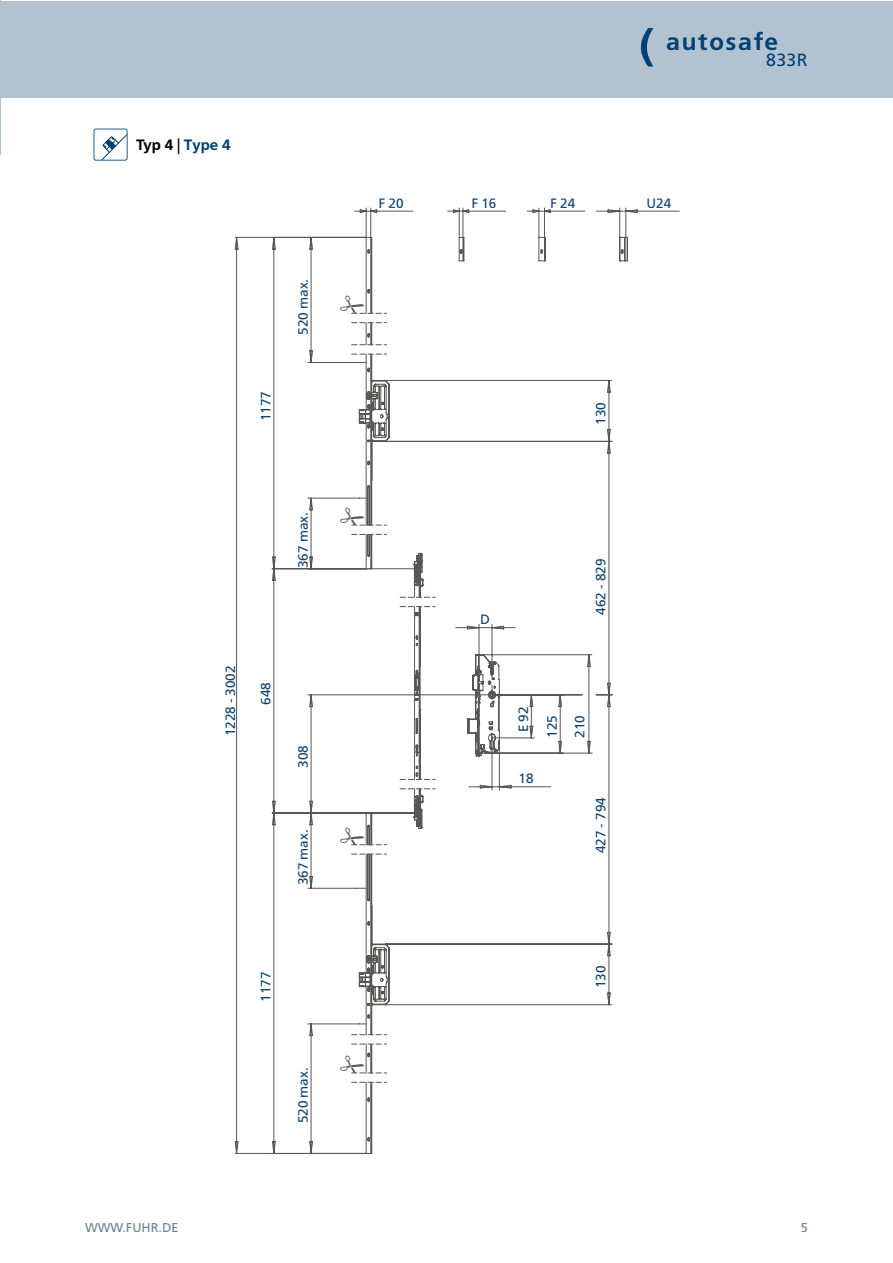
<style>
.page{position:relative;width:893px;height:1263px;background:#fff}
.page>*{position:absolute;margin:0;border:0;box-sizing:border-box;transform-origin:0 0}
.t1{font:600 24.15px "Free Set";letter-spacing:.07em;color:#004174}
.t2{font:17.7px "Free Set";color:#004174}
.t3{font:600 15px "Free Set";color:#000}
.t4{font:13.5px/27.8px "Free Set";color:#104171}
.t5{font:12.75px "Free Set";color:#6d808d}
.s1{color:#004174}
</style>
<div class="page">
<div style="left:0;top:1px;width:892px;height:97px;background:#b3c2d0"></div>
<svg style="left:94px;top:129px;width:34px;height:32px"></svg>
<svg style="left:235px;top:208px;width:445px;height:946px"></svg>
<svg style="left:359px;top:237px;width:269px;height:917px"></svg>
<svg style="left:641px;top:28px;width:12px;height:39px"></svg>
<svg style="left:340px;top:508px;width:47px;height:18px"></svg>
<svg style="left:340px;top:1055px;width:47px;height:19px"></svg>
<svg style="left:340px;top:827px;width:47px;height:18px"></svg>
<svg style="left:340px;top:296px;width:47px;height:18px"></svg>
<h1 class="t1" style="left:666px;top:27px;width:113px">autosafe</h1>
<p class="t3" style="left:136px;top:136px;width:97px">Typ 4 | <span class="s1">Type 4</span></p>
<p class="t4" style="left:252px;top:421px;width:32px;rotate:-90deg">1177</p>
<p class="t4" style="left:289px;top:335px;width:57px;rotate:-90deg">520 max.</p>
<p class="t4" style="left:289px;top:568px;width:57px;rotate:-90deg">367 max.</p>
<p class="t4" style="left:216px;top:736px;width:72px;rotate:-90deg">1228 - 3002</p>
<p class="t4" style="left:252px;top:705px;width:24px;rotate:-90deg">648</p>
<p class="t4" style="left:289px;top:768px;width:24px;rotate:-90deg">308</p>
<p class="t4" style="left:289px;top:885px;width:57px;rotate:-90deg">367 max.</p>
<p class="t4" style="left:252px;top:1001px;width:32px;rotate:-90deg">1177</p>
<p class="t4" style="left:289px;top:1123px;width:57px;rotate:-90deg">520 max.</p>
<p class="t4" style="left:379px;top:189px;width:26px">F 20</p>
<p class="t4" style="left:471px;top:189px;width:26px">F 16</p>
<p class="t4" style="left:550px;top:189px;width:26px">F 24</p>
<p class="t4" style="left:647px;top:189px;width:26px">U24</p>
<p class="t4" style="left:587px;top:425px;width:24px;rotate:-90deg">130</p>
<p class="t4" style="left:480px;top:605px;width:11px">D</p>
<p class="t4" style="left:587px;top:615px;width:58px;rotate:-90deg">462 - 829</p>
<p class="t4" style="left:509px;top:732px;width:27px;rotate:-90deg">E 92</p>
<p class="t4" style="left:538px;top:738px;width:24px;rotate:-90deg">125<br>210</p>
<p class="t4" style="left:519px;top:765px;width:16px">18</p>
<p class="t4" style="left:587px;top:853px;width:58px;rotate:-90deg">427 - 794</p>
<p class="t4" style="left:587px;top:988px;width:24px;rotate:-90deg">130</p>
<h2 class="t2" style="left:766px;top:50px;width:43px">833R</h2>
<p class="t5" style="left:85px;top:1220px;width:95px">WWW.FUHR.DE</p>
<p class="t5" style="left:801px;top:1220px;width:9px">5</p>
</div>
